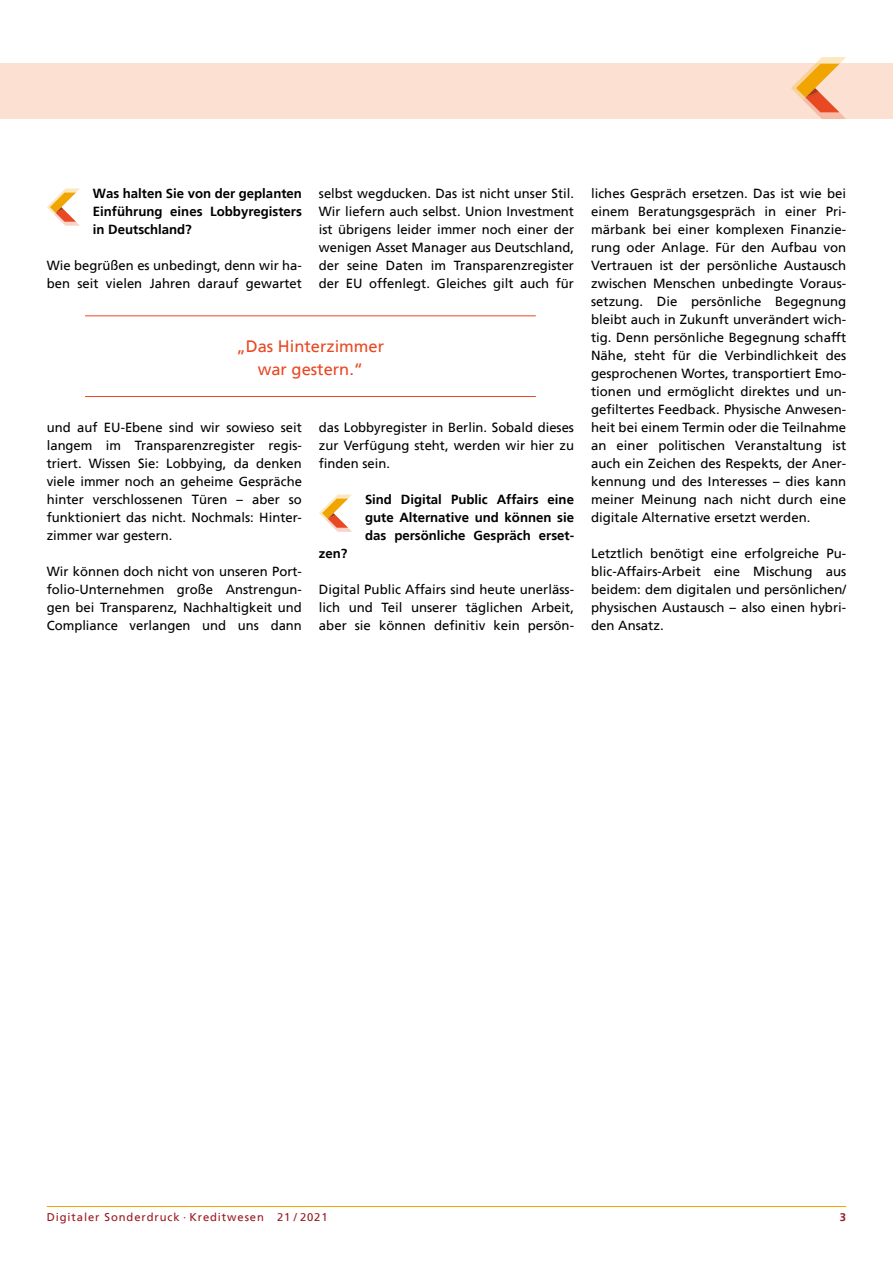
<style>
.page{position:relative;width:893px;height:1263px;background:#fff}
.page>*{position:absolute;margin:0;border:0;box-sizing:border-box;transform-origin:0 0}
.Zitat{font:16.5px/22.5px "Frutiger";color:#e84922;text-align:center}
.Fließtext{font:13.2px/18px "Frutiger";color:#000;text-align:justify}
.Frage{font:700 13.2px/18px "Frutiger";color:#000;text-align:justify}
.t1{font:11.25px "Frutiger";letter-spacing:.08em;color:#9a191e}
.t2{font:700 11.25px "Frutiger";color:#9a191e}
</style>
<div class="page">
<div style="left:0;top:64px;width:893px;height:55px;background:#fce0d1"></div>
<svg style="left:791px;top:57px;width:55px;height:62px"></svg>
<hr style="left:47px;top:1206px;width:799px;height:1px;background:#f0a400">
<svg style="left:47px;top:188px;width:33px;height:38px"></svg>
<svg style="left:319px;top:494px;width:33px;height:38px"></svg>
<hr style="left:85px;top:315px;width:451px;height:1px;background:#e84922">
<hr style="left:85px;top:396px;width:451px;height:1px;background:#e84922">
<p class="Frage" style="left:93px;top:185px;width:211px">Was halten Sie von der geplanten Einführung eines Lobbyregisters in Deutschland?</p>
<p class="Fließtext" style="left:47px;top:257px;width:257px">Wie begrüßen es unbedingt, denn wir ha&shy;ben seit vielen Jahren darauf gewartet</p>
<p class="Fließtext" style="left:319px;top:185px;width:257px">selbst wegducken. Das ist nicht unser Stil.<br>Wir liefern auch selbst. Union Investment ist übrigens leider immer noch einer der wenigen Asset Manager aus Deutschland, der seine Daten im Transparenzregister der EU offenlegt. Gleiches gilt auch für</p>
<p class="Zitat" style="left:237px;top:336px;width:149px">„Das Hinterzimmer war gestern.“</p>
<p class="Fließtext" style="left:47px;top:419px;width:257px">und auf EU-Ebene sind wir sowieso seit langem im Transparenzregister regis&shy;triert. Wissen Sie: Lobbying, da denken viele immer noch an geheime Gespräche hinter verschlossenen Türen – aber so funktioniert das nicht. Nochmals: Hinter&shy;zimmer war gestern.</p>
<p class="Fließtext" style="left:47px;top:563px;width:257px">Wir können doch nicht von unseren Port&shy;folio-Unternehmen große Anstrengun&shy;gen bei Transparenz, Nachhaltigkeit und Compliance verlangen und uns dann</p>
<p class="Fließtext" style="left:319px;top:419px;width:257px">das Lobbyregister in Berlin. Sobald dieses zur Verfügung steht, werden wir hier zu finden sein.</p>
<p class="Frage" style="left:365px;top:491px;width:211px">Sind Digital Public Affairs eine gute Alternative und können sie das persönliche Gespräch erset-</p>
<p class="Frage" style="left:319px;top:545px;width:30px">zen?</p>
<p class="Fließtext" style="left:319px;top:581px;width:257px">Digital Public Affairs sind heute unerläss&shy;lich und Teil unserer täglichen Arbeit, aber sie können definitiv kein persön-</p>
<p class="Fließtext" style="left:591px;top:185px;width:257px">liches Gespräch ersetzen. Das ist wie bei einem Beratungsgespräch in einer Pri&shy;märbank bei einer komplexen Finanzie&shy;rung oder Anlage. Für den Aufbau von Vertrauen ist der persönliche Austausch zwischen Menschen unbedingte Voraus&shy;setzung. Die persönliche Begegnung bleibt auch in Zukunft unverändert wich&shy;tig. Denn persönliche Begegnung schafft Nähe, steht für die Verbindlichkeit des gesprochenen Wortes, transportiert Emo&shy;tionen und ermöglicht direktes und un&shy;gefiltertes Feedback. Physische Anwesen&shy;heit bei einem Termin oder die Teilnahme an einer politischen Veranstaltung ist auch ein Zeichen des Respekts, der Aner&shy;kennung und des Interesses – dies kann meiner Meinung nach nicht durch eine digitale Alternative ersetzt werden.</p>
<p class="Fließtext" style="left:591px;top:545px;width:257px">Letztlich benötigt eine erfolgreiche Pu&shy;blic-Affairs-Arbeit eine Mischung aus beidem: dem digitalen und persönlichen/ physischen Austausch – also einen hybri&shy;den Ansatz.</p>
<p class="t1" style="left:47px;top:1211px;width:282px">Digitaler Sonderdruck · Kreditwesen 21 / 2021</p>
<p class="t2" style="left:840px;top:1211px;width:8px">3</p>
</div>
